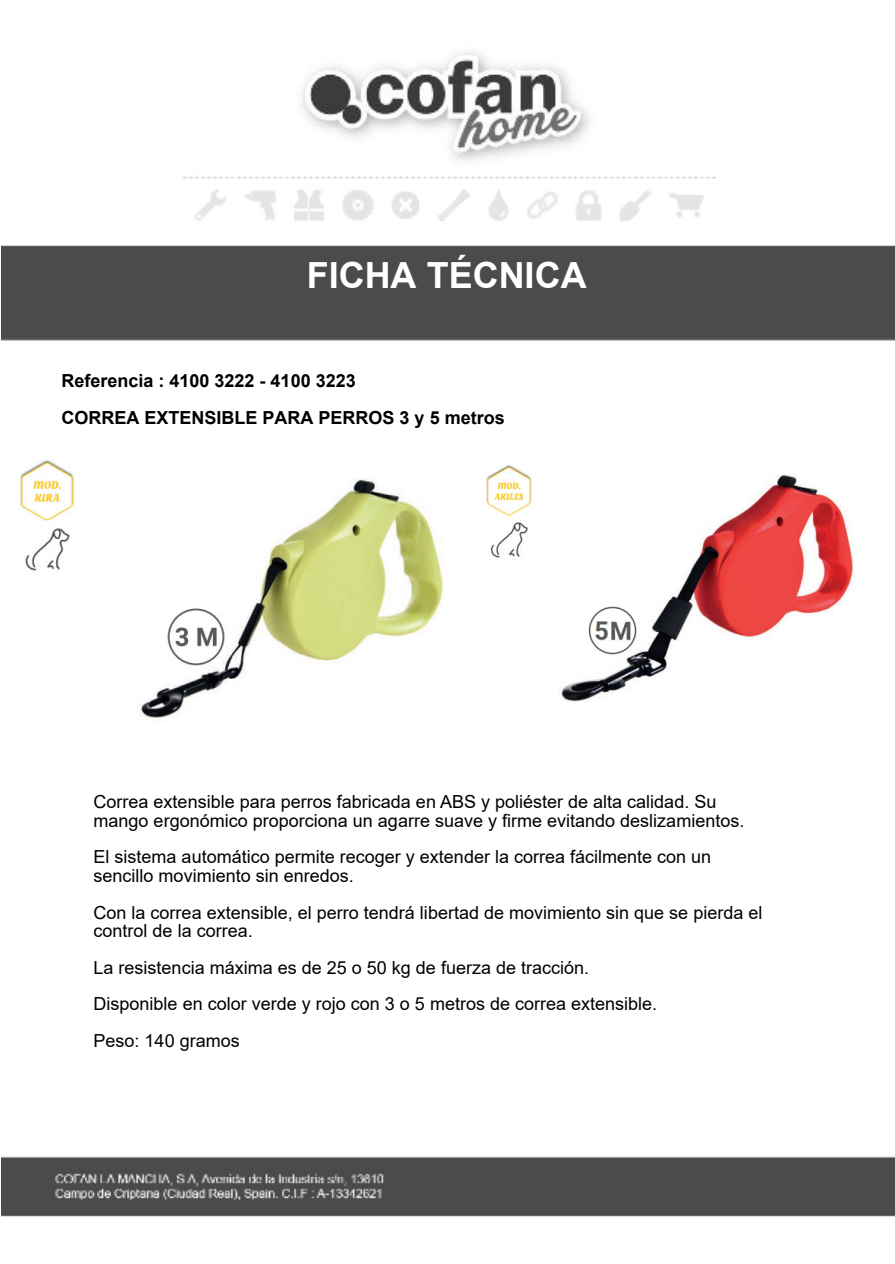
<style>
.page{position:relative;width:895px;height:1264px;background:#fff}
.page>*{position:absolute;margin:0;border:0;box-sizing:border-box;transform-origin:0 0}
.t1{font:700 36px "Arial";color:#fff}
.t2{font:18px/18.6px "Arial";color:#000}
.t3{font:700 18px/36.6px "Arial";color:#000}
</style>
<div class="page">
<img style="left:1px;top:176px;width:893px;height:1041px">
<img style="left:16px;top:454px;width:436px;height:268px">
<img style="left:482px;top:458px;width:374px;height:243px">
<img style="left:301px;top:51px;width:289px;height:110px">
<h1 class="t1" style="left:307px;top:262px;width:281px">FICHA TÉCNICA</h1>
<p class="t3" style="left:61px;top:364px;width:445px">Referencia : 4100 3222 - 4100 3223<br>CORREA EXTENSIBLE PARA PERROS 3 y 5 metros</p>
<p class="t2" style="left:93px;top:794px;width:652px">Correa extensible para perros fabricada en ABS y poliéster de alta calidad. Su mango ergonómico proporciona un agarre suave y firme evitando deslizamientos.</p>
<p class="t2" style="left:93px;top:849px;width:619px">El sistema automático permite recoger y extender la correa fácilmente con un sencillo movimiento sin enredos.</p>
<p class="t2" style="left:93px;top:904px;width:670px">Con la correa extensible, el perro tendrá libertad de movimiento sin que se pierda el control de la correa.</p>
<p class="t2" style="left:93px;top:950px;width:565px;line-height:36.6px">La resistencia máxima es de 25 o 50 kg de fuerza de tracción.<br>Disponible en color verde y rojo con 3 o 5 metros de correa extensible.<br>Peso: 140 gramos</p>
</div>
